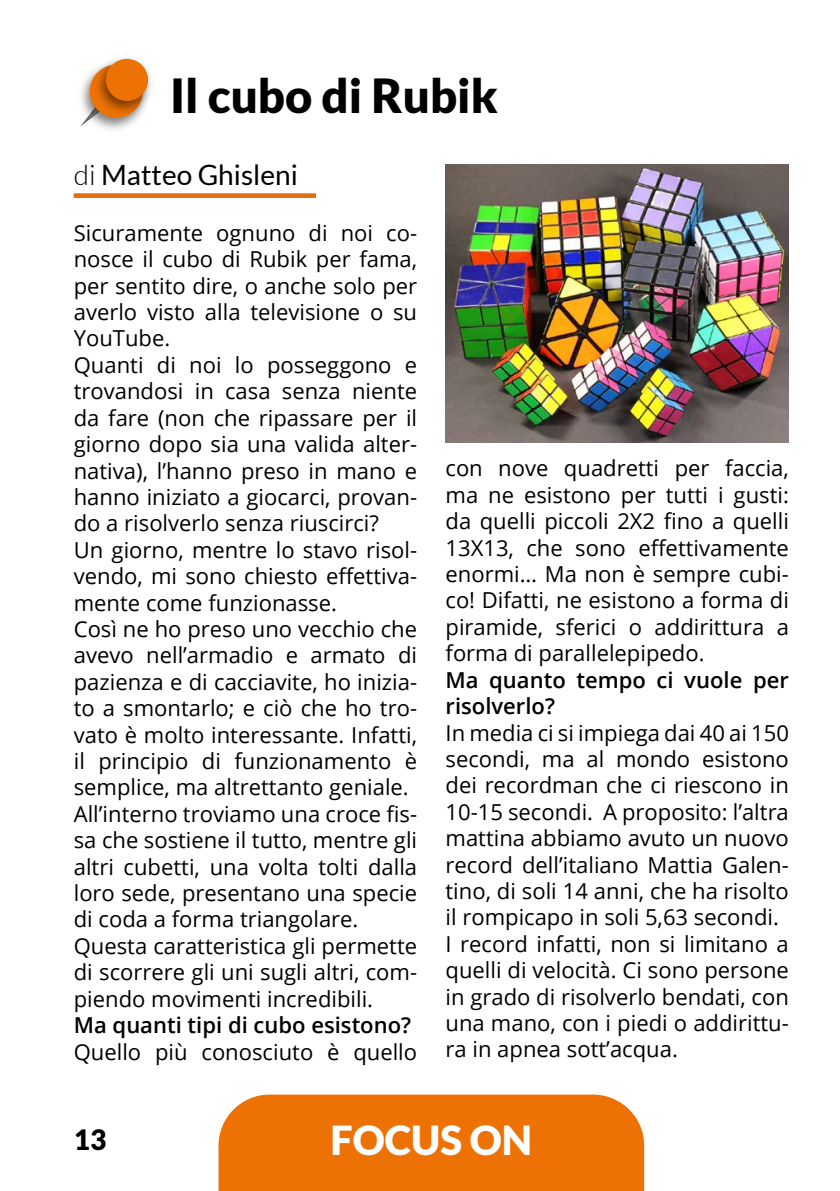
<style>
.page{position:relative;width:840px;height:1191px;background:#fff}
.page>*{position:absolute;margin:0;border:0;box-sizing:border-box;transform-origin:0 0}
.t1{font:900 47px "Lato";color:#000}
.t2{font:900 40px "Lato";color:#fff}
.t3{font:28px "Lato";color:#000}
.t4{font:900 28px "Lato";color:#000}
.t5{font:22px/26.4px "Open Sans";color:#000}
.t6{font:600 22px/26.4px "Open Sans";color:#000}
.s1{font-weight:300}
</style>
<div class="page">
<div style="left:218px;top:1094px;width:425px;height:97px;background:#ed7203"></div>
<img style="left:112px;top:57px;width:42px;height:45px">
<svg style="left:80px;top:59px;width:68px;height:68px"></svg>
<img style="left:445px;top:164px;width:343px;height:278px">
<hr style="left:74px;top:194px;width:241px;height:4px;background:#e27011">
<h1 class="t1" style="left:170px;top:68px;width:329px">Il cubo di Rubik</h1>
<p class="t3" style="left:74px;top:160px;width:225px"><span class="s1">di</span> Matteo Ghisleni</p>
<p class="t5" style="left:74px;top:219px;width:345px">Sicuramente ognuno di noi co&shy;nosce il cubo di Rubik per fama, per sentito dire, o anche solo per averlo visto alla televisione o su<br>YouTube.<br>Quanti di noi lo posseggono e trovandosi in casa senza niente da fare (non che ripassare per il giorno dopo sia una valida alter&shy;nativa), l’hanno preso in mano e hanno iniziato a giocarci, provan&shy;do a risolverlo senza riuscirci?<br>Un giorno, mentre lo stavo risol&shy;vendo, mi sono chiesto effettiva&shy;mente come funzionasse.<br>Così ne ho preso uno vecchio che avevo nell’armadio e armato di pazienza e di cacciavite, ho inizia&shy;to a smontarlo; e ciò che ho tro&shy;vato è molto interessante. Infatti, il principio di funzionamento è semplice, ma altrettanto geniale.<br>All’interno troviamo una croce fis&shy;sa che sostiene il tutto, mentre gli altri cubetti, una volta tolti dalla loro sede, presentano una specie di coda a forma triangolare.<br>Questa caratteristica gli permette di scorrere gli uni sugli altri, com&shy;piendo movimenti incredibili.</p>
<p class="t6" style="left:74px;top:1011px;width:339px">Ma quanti tipi di cubo esistono?</p>
<p class="t5" style="left:74px;top:1037px;width:345px">Quello più conosciuto è quello</p>
<p class="t5" style="left:445px;top:454px;width:345px;text-align:justify">con nove quadretti per faccia, ma ne esistono per tutti i gusti: da quelli piccoli 2X2 fino a quelli 13X13, che sono effettivamente enormi… Ma non è sempre cubi&shy;co! Difatti, ne esistono a forma di piramide, sferici o addirittura a forma di parallelepipedo.</p>
<p class="t6" style="left:445px;top:666px;width:344px">Ma quanto tempo ci vuole per risolverlo?</p>
<p class="t5" style="left:445px;top:718px;width:345px">In media ci si impiega dai 40 ai 150 secondi, ma al mondo esistono dei recordman che ci riescono in 10-15 secondi. A proposito: l’altra mattina abbiamo avuto un nuovo record dell’italiano Mattia Galen&shy;tino, di soli 14 anni, che ha risolto il rompicapo in soli 5,63 secondi.<br>I record infatti, non si limitano a quelli di velocità. Ci sono persone in grado di risolverlo bendati, con una mano, con i piedi o addirittu&shy;ra in apnea sott’acqua.</p>
<p class="t4" style="left:74px;top:1123px;width:34px">13</p>
<h2 class="t2" style="left:330px;top:1116px;width:203px">FOCUS ON</h2>
</div>
